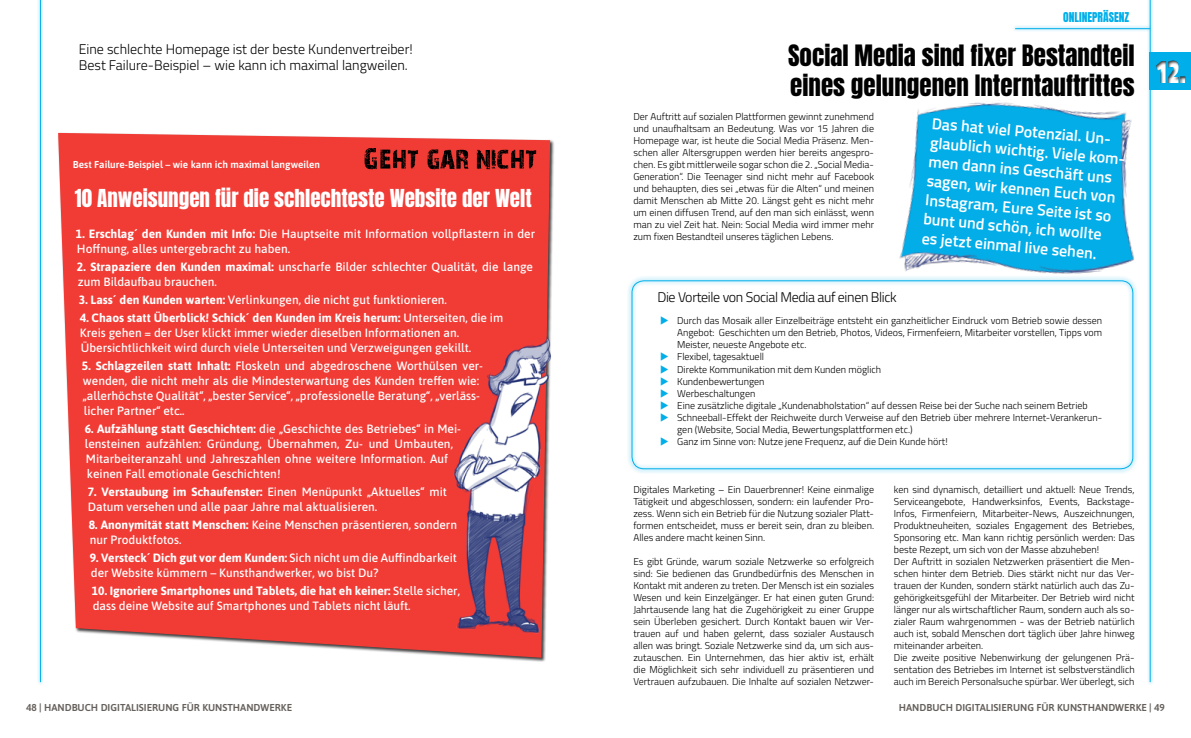
<style>
.page{position:relative;width:1191px;height:738px;background:#fff}
.page>*{position:absolute;margin:0;border:0;box-sizing:border-box;transform-origin:0 0}
.t1{font:900 33.2px "Titillium Web";color:#fff;scale:.7 1}
.t2{font:25px/30px "Anton";color:#000}
.t3{font:21px "Anton";color:#fff}
.t4{font:600 16px/19.2px "Titillium Web";color:#fff}
.t5{font:300 14px/16px "Titillium Web";color:#000}
.t6{font:300 14px "Titillium Web";letter-spacing:-.025em;color:#000}
.t7{font:500 12px/15px "Asap";color:#fff}
.t8{font:11.5px "Anton";color:#00afea}
.t9{font:300 10px/12px "Titillium Web";color:#000;text-align:justify}
.t10{font:600 10px "Asap";color:#65605c}
.t11{font:600 10px "Asap";color:#fff}
.s1{font-weight:700}
.s2{color:#00afea}
</style>
<div class="page">
<div style="left:37px;top:0;width:7px;height:685px;background:#00afea;opacity:.75"></div>
<hr style="left:40px;top:0;width:1px;height:681px;background:#00afea">
<div style="left:1146px;top:0;width:8px;height:685px;background:#00afea;opacity:.75"></div>
<hr style="left:1149px;top:0;width:1px;height:681px;background:#00afea">
<div style="left:1011px;top:25px;width:142px;height:7px;background:#00afea;opacity:.75"></div>
<hr style="left:1015px;top:28px;width:135px;height:1px;background:#00afea">
<div style="left:58px;top:133px;width:492px;height:524px;background:#f13c36"></div>
<svg style="left:364px;top:148px;width:172px;height:21px;background:#8b221f"></svg>
<img style="left:420px;top:292px;width:132px;height:363px">
<img style="left:899px;top:96px;width:252px;height:202px">
<svg style="left:628px;top:275px;width:510px;height:198px"></svg>
<div style="left:631px;top:280px;width:502px;height:189px;border:1px solid #00afea;border-radius:12px"></div>
<div style="left:1146px;top:39px;width:45px;height:57px;background:#000;opacity:.75"></div>
<p class="t8" style="left:1063px;top:11px;width:68px">ONLINEPRÄSENZ</p>
<h3 class="t5" style="left:79px;top:40px;width:335px">Eine schlechte Homepage ist der beste Kundenvertreiber!<br>Best Failure-Beispiel – wie kann ich maximal langweilen.</h3>
<h2 class="t2" style="left:788px;top:42px;width:348px">Social Media sind fixer Bestandteil eines gelungenen Interntauftrittes</h2>
<p class="t9" style="left:633px;top:110px;width:242px">Der Auftritt auf sozialen Plattformen gewinnt zunehmend und unaufhaltsam an Bedeutung. Was vor 15 Jahren die Homepage war, ist heute die Social Media Präsenz. Men&shy;schen aller Altersgruppen werden hier bereits angespro&shy;chen. Es gibt mittlerweile sogar schon die 2. „Social Media-Generation“. Die Teenager sind nicht mehr auf Facebook und behaupten, dies sei „etwas für die Alten“ und meinen damit Menschen ab Mitte 20. Längst geht es nicht mehr um einen diffusen Trend, auf den man sich einlässt, wenn man zu viel Zeit hat. Nein: Social Media wird immer mehr zum fixen Bestandteil unseres täglichen Lebens.</p>
<h3 class="t4" style="left:932px;top:113px;width:197px;rotate:5deg">Das hat viel Potenzial. Un&shy;glaublich wichtig. Viele kom&shy;men dann ins Geschäft uns sagen, wir kennen Euch von<br>Instagram, Eure Seite ist so bunt und schön, ich wollte es jetzt einmal live sehen.</h3>
<p class="t11" style="left:73px;top:157px;width:249px">Best Failure-Beispiel – wie kann ich maximal langweilen</p>
<h3 class="t3" style="left:75px;top:188px;width:458px">10 Anweisungen für die schlechteste Website der Welt</h3>
<p class="t7" style="left:76px;top:225px;width:460px"><span class="s1">1. Erschlag´ den Kunden mit Info:</span> Die Hauptseite mit Information vollpflastern in der<br>Hoffnung, alles untergebracht zu haben.</p>
<p class="t7" style="left:77px;top:258px;width:458px"><span class="s1">2. Strapaziere den Kunden maximal:</span> unscharfe Bilder schlechter Qualität, die lange zum Bildaufbau brauchen.</p>
<p class="t7" style="left:79px;top:291px;width:369px"><span class="s1">3. Lass´ den Kunden warten:</span> Verlinkungen, die nicht gut funktionieren.</p>
<p class="t7" style="left:80px;top:309px;width:425px"><span class="s1">4. Chaos statt Überblick! Schick´ den Kunden im Kreis herum:</span> Unterseiten, die im<br>Kreis gehen = der User klickt immer wieder dieselben Informationen an.<br>Übersichtlichkeit wird durch viele Unterseiten und Verzweigungen gekillt.</p>
<p class="t7" style="left:82px;top:357px;width:403px"><span class="s1">5. Schlagzeilen statt Inhalt:</span> Floskeln und abgedroschene Worthülsen ver&shy;wenden, die nicht mehr als die Mindesterwartung des Kunden treffen wie: „allerhöchste Qualität“, „bester Service“, „professionelle Beratung“, „verläss&shy;licher Partner“ etc..</p>
<p class="t7" style="left:85px;top:420px;width:377px"><span class="s1">6. Aufzählung statt Geschichten:</span> die „Geschichte des Betriebes“ in Mei&shy;lensteinen aufzählen: Gründung, Übernahmen, Zu- und Umbauten, Mitarbeiteranzahl und Jahreszahlen ohne weitere Information. Auf keinen Fall emotionale Geschichten!</p>
<p class="t7" style="left:88px;top:483px;width:361px"><span class="s1">7. Verstaubung im Schaufenster:</span> Einen Menüpunkt „Aktuelles“ mit<br>Datum versehen und alle paar Jahre mal aktualisieren.</p>
<p class="t7" style="left:89px;top:516px;width:370px"><span class="s1">8. Anonymität statt Menschen:</span> Keine Menschen präsentieren, sondern nur Produktfotos.</p>
<p class="t7" style="left:90px;top:549px;width:369px"><span class="s1">9. Versteck´ Dich gut vor dem Kunden:</span> Sich nicht um die Auffindbarkeit der Website kümmern – Kunsthandwerker, wo bist Du?</p>
<p class="t7" style="left:92px;top:582px;width:370px"><span class="s1">10. Ignoriere Smartphones und Tablets, die hat eh keiner:</span> Stelle sicher, dass deine Website auf Smartphones und Tablets nicht läuft.</p>
<h3 class="t6" style="left:657px;top:287px;width:241px">Die Vorteile von Social Media auf einen Blick</h3>
<p class="t9" style="left:677px;top:314px;width:426px;text-indent:-17px"><span class="s2">◆</span> Durch das Mosaik aller Einzelbeiträge entsteht ein ganzheitlicher Eindruck vom Betrieb sowie dessen Angebot: Geschichten um den Betrieb, Photos, Videos, Firmenfeiern, Mitarbeiter vorstellen, Tipps vom Meister, neueste Angebote etc.</p>
<p class="t9" style="left:660px;top:350px;width:105px"><span class="s2">◆</span> Flexibel, tagesaktuell</p>
<p class="t9" style="left:660px;top:362px;width:222px"><span class="s2">◆</span> Direkte Kommunikation mit dem Kunden möglich</p>
<p class="t9" style="left:660px;top:374px;width:106px"><span class="s2">◆</span> Kundenbewertungen</p>
<p class="t9" style="left:660px;top:386px;width:97px"><span class="s2">◆</span> Werbeschaltungen</p>
<p class="t9" style="left:660px;top:398px;width:429px"><span class="s2">◆</span> Eine zusätzliche digitale „Kundenabholstation“ auf dessen Reise bei der Suche nach seinem Betrieb</p>
<p class="t9" style="left:677px;top:410px;width:426px;text-indent:-17px"><span class="s2">◆</span> Schneeball-Effekt der Reichweite durch Verweise auf den Betrieb über mehrere Internet-Verankerun&shy;gen (Website, Social Media, Bewertungsplattformen etc.)</p>
<p class="t9" style="left:660px;top:434px;width:289px"><span class="s2">◆</span> Ganz im Sinne von: Nutze jene Frequenz, auf die Dein Kunde hört!</p>
<p class="t9" style="left:633px;top:482px;width:242px">Digitales Marketing – Ein Dauerbrenner! Keine einmalige Tätigkeit und abgeschlossen, sondern: ein laufender Pro&shy;zess. Wenn sich ein Betrieb für die Nutzung sozialer Platt&shy;formen entscheidet, muss er bereit sein, dran zu bleiben.<br>Alles andere macht keinen Sinn.</p>
<p class="t9" style="left:633px;top:554px;width:242px">Es gibt Gründe, warum soziale Netzwerke so erfolgreich sind: Sie bedienen das Grundbedürfnis des Menschen in Kontakt mit anderen zu treten. Der Mensch ist ein soziales Wesen und kein Einzelgänger. Er hat einen guten Grund:<br>Jahrtausende lang hat die Zugehörigkeit zu einer Gruppe sein Überleben gesichert. Durch Kontakt bauen wir Ver&shy;trauen auf und haben gelernt, dass sozialer Austausch allen was bringt. Soziale Netzwerke sind da, um sich aus&shy;zutauschen. Ein Unternehmen, das hier aktiv ist, erhält die Möglichkeit sich sehr individuell zu präsentieren und Vertrauen aufzubauen. Die Inhalte auf sozialen Netzwer-</p>
<p class="t9" style="left:894px;top:482px;width:242px;text-align:left">ken sind dynamisch, detailliert und aktuell: Neue Trends, Serviceangebote, Handwerksinfos, Events, Backstage-Infos, Firmenfeiern, Mitarbeiter-News, Auszeichnungen, Produktneuheiten, soziales Engagement des Betriebes, Sponsoring etc. Man kann richtig persönlich werden: Das beste Rezept, um sich von der Masse abzuheben!<br>Der Auftritt in sozialen Netzwerken präsentiert die Men&shy;schen hinter dem Betrieb. Dies stärkt nicht nur das Ver&shy;trauen der Kunden, sondern stärkt natürlich auch das Zu&shy;gehörigkeitsgefühl der Mitarbeiter. Der Betrieb wird nicht länger nur als wirtschaftlicher Raum, sondern auch als so&shy;zialer Raum wahrgenommen - was der Betrieb natürlich auch ist, sobald Menschen dort täglich über Jahre hinweg miteinander arbeiten.<br>Die zweite positive Nebenwirkung der gelungenen Prä&shy;sentation des Betriebes im Internet ist selbstverständlich auch im Bereich Personalsuche spürbar. Wer überlegt, sich</p>
<h1 class="t1" style="left:1155px;top:47px;width:46px">12.</h1>
<p class="t10" style="left:26px;top:700px;width:268px">48 | HANDBUCH DIGITALISIERUNG FÜR KUNSTHANDWERKE</p>
<p class="t10" style="left:898px;top:700px;width:268px">HANDBUCH DIGITALISIERUNG FÜR KUNSTHANDWERKE | 49</p>
</div>
